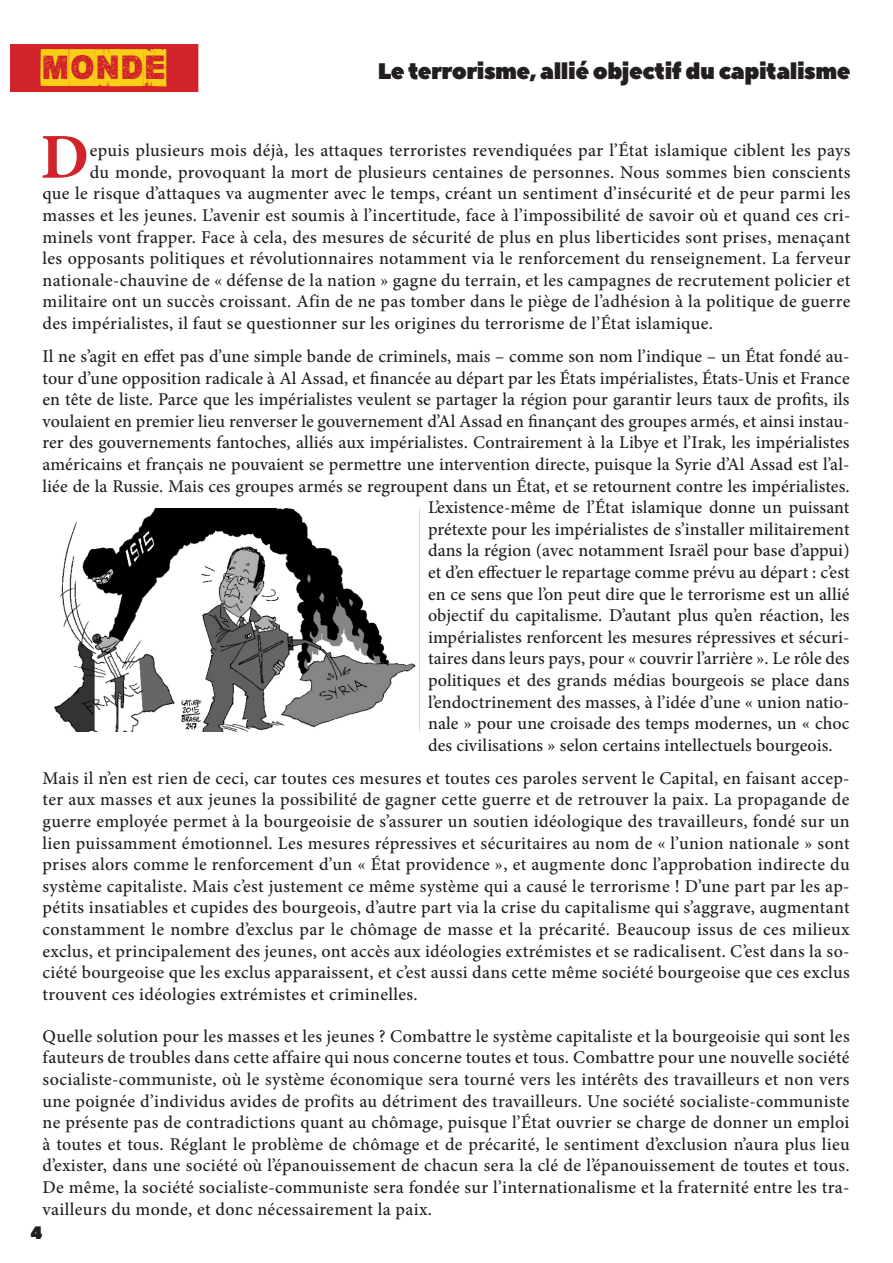
<style>
.page{position:relative;width:893px;height:1263px;background:#fff}
.page>*{position:absolute;margin:0;border:0;box-sizing:border-box;transform-origin:0 0}
.t1{font:700 64.05px "Minion Pro";color:#d1232a}
.t2{font:33px "Corner Dark";color:#fad017}
.t3{font:22.5px "Peace Sans";letter-spacing:-.02em;color:#231f20}
.t4{font:500 18px/21.6px "Minion Pro";letter-spacing:.01em;color:#231f20;text-align:justify}
.t5{font:18px "Peace Sans";color:#231f20}
</style>
<div class="page">
<div style="left:9px;top:43px;width:191px;height:51px;background:#d1232a;border:2px solid #fff"></div>
<img style="left:54px;top:508px;width:366px;height:223px">
<p class="t2" style="left:41px;top:47px;width:126px">MONDE</p>
<p class="t3" style="left:378px;top:56px;width:474px">Le terrorisme, allié objectif du capitalisme</p>
<p class="t1" style="left:40px;top:112px;width:50px">D</p>
<p class="t4" style="left:90px;top:140px;width:762px">epuis plusieurs mois déjà, les attaques terroristes revendiquées par l’État islamique ciblent les pays</p>
<p class="t4" style="left:90px;top:161px;width:762px">du monde, provoquant la mort de plusieurs centaines de personnes. Nous sommes bien conscients</p>
<p class="t4" style="left:43px;top:183px;width:809px">que le risque d’attaques va augmenter avec le temps, créant un sentiment d’insécurité et de peur parmi les</p>
<p class="t4" style="left:43px;top:204px;width:809px">masses et les jeunes. L’avenir est soumis à l’incertitude, face à l’impossibilité de savoir où et quand ces cri-</p>
<p class="t4" style="left:43px;top:226px;width:809px">minels vont frapper. Face à cela, des mesures de sécurité de plus en plus liberticides sont prises, menaçant</p>
<p class="t4" style="left:43px;top:248px;width:809px">les opposants politiques et révolutionnaires notamment via le renforcement du renseignement. La ferveur</p>
<p class="t4" style="left:43px;top:269px;width:809px">nationale-chauvine de « défense de la nation » gagne du terrain, et les campagnes de recrutement policier et</p>
<p class="t4" style="left:43px;top:291px;width:809px">militaire ont un succès croissant. Afin de ne pas tomber dans le piège de l’adhésion à la politique de guerre</p>
<p class="t4" style="left:43px;top:312px;width:672px">des impérialistes, il faut se questionner sur les origines du terrorisme de l’État islamique.</p>
<p class="t4" style="left:43px;top:345px;width:809px">Il ne s’agit en effet pas d’une simple bande de criminels, mais – comme son nom l’indique – un État fondé au-</p>
<p class="t4" style="left:43px;top:367px;width:809px">tour d’une opposition radicale à Al Assad, et financée au départ par les États impérialistes, États-Unis et France</p>
<p class="t4" style="left:43px;top:389px;width:808px">en tête de liste. Parce que les impérialistes veulent se partager la région pour garantir leurs taux de profits, ils</p>
<p class="t4" style="left:43px;top:410px;width:809px">voulaient en premier lieu renverser le gouvernement d’Al Assad en finançant des groupes armés, et ainsi instau-</p>
<p class="t4" style="left:43px;top:432px;width:808px">rer des gouvernements fantoches, alliés aux impérialistes. Contrairement à la Libye et l’Irak, les impérialistes</p>
<p class="t4" style="left:43px;top:453px;width:809px">américains et français ne pouvaient se permettre une intervention directe, puisque la Syrie d’Al Assad est l’al-</p>
<p class="t4" style="left:43px;top:475px;width:809px">liée de la Russie. Mais ces groupes armés se regroupent dans un État, et se retournent contre les impérialistes.</p>
<p class="t4" style="left:428px;top:497px;width:423px">L’existence-même de l’État islamique donne un puissant</p>
<p class="t4" style="left:428px;top:518px;width:423px">prétexte pour les impérialistes de s’installer militairement</p>
<p class="t4" style="left:428px;top:540px;width:423px">dans la région (avec notamment Israël pour base d’appui)</p>
<p class="t4" style="left:428px;top:561px;width:423px">et d’en effectuer le repartage comme prévu au départ : c’est</p>
<p class="t4" style="left:428px;top:583px;width:423px">en ce sens que l’on peut dire que le terrorisme est un allié</p>
<p class="t4" style="left:428px;top:605px;width:423px">objectif du capitalisme. D’autant plus qu’en réaction, les</p>
<p class="t4" style="left:428px;top:626px;width:423px">impérialistes renforcent les mesures répressives et sécuri-</p>
<p class="t4" style="left:428px;top:648px;width:423px">taires dans leurs pays, pour « couvrir l’arrière ». Le rôle des</p>
<p class="t4" style="left:428px;top:669px;width:423px">politiques et des grands médias bourgeois se place dans</p>
<p class="t4" style="left:428px;top:691px;width:423px">l’endoctrinement des masses, à l’idée d’une « union natio-</p>
<p class="t4" style="left:428px;top:713px;width:423px">nale » pour une croisade des temps modernes, un « choc</p>
<p class="t4" style="left:428px;top:734px;width:406px">des civilisations » selon certains intellectuels bourgeois.</p>
<p class="t4" style="left:43px;top:767px;width:809px">Mais il n’en est rien de ceci, car toutes ces mesures et toutes ces paroles servent le Capital, en faisant accep&shy;ter aux masses et aux jeunes la possibilité de gagner cette guerre et de retrouver la paix. La propagande de guerre employée permet à la bourgeoisie de s’assurer un soutien idéologique des travailleurs, fondé sur un lien puissamment émotionnel. Les mesures répressives et sécuritaires au nom de « l’union nationale » sont prises alors comme le renforcement d’un « État providence », et augmente donc l’approbation indirecte du système capitaliste. Mais c’est justement ce même système qui a causé le terrorisme ! D’une part par les ap&shy;pétits insatiables et cupides des bourgeois, d’autre part via la crise du capitalisme qui s’aggrave, augmentant constamment le nombre d’exclus par le chômage de masse et la précarité. Beaucoup issus de ces milieux exclus, et principalement des jeunes, ont accès aux idéologies extrémistes et se radicalisent. C’est dans la so&shy;ciété bourgeoise que les exclus apparaissent, et c’est aussi dans cette même société bourgeoise que ces exclus trouvent ces idéologies extrémistes et criminelles.</p>
<p class="t4" style="left:43px;top:1025px;width:809px">Quelle solution pour les masses et les jeunes ? Combattre le système capitaliste et la bourgeoisie qui sont les fauteurs de troubles dans cette affaire qui nous concerne toutes et tous. Combattre pour une nouvelle société socialiste-communiste, où le système économique sera tourné vers les intérêts des travailleurs et non vers une poignée d’individus avides de profits au détriment des travailleurs. Une société socialiste-communiste ne présente pas de contradictions quant au chômage, puisque l’État ouvrier se charge de donner un emploi à toutes et tous. Réglant le problème de chômage et de précarité, le sentiment d’exclusion n’aura plus lieu d’exister, dans une société où l’épanouissement de chacun sera la clé de l’épanouissement de toutes et tous.<br>De même, la société socialiste-communiste sera fondée sur l’internationalisme et la fraternité entre les tra&shy;vailleurs du monde, et donc nécessairement la paix.</p>
<p class="t5" style="left:31px;top:1220px;width:13px">4</p>
</div>
